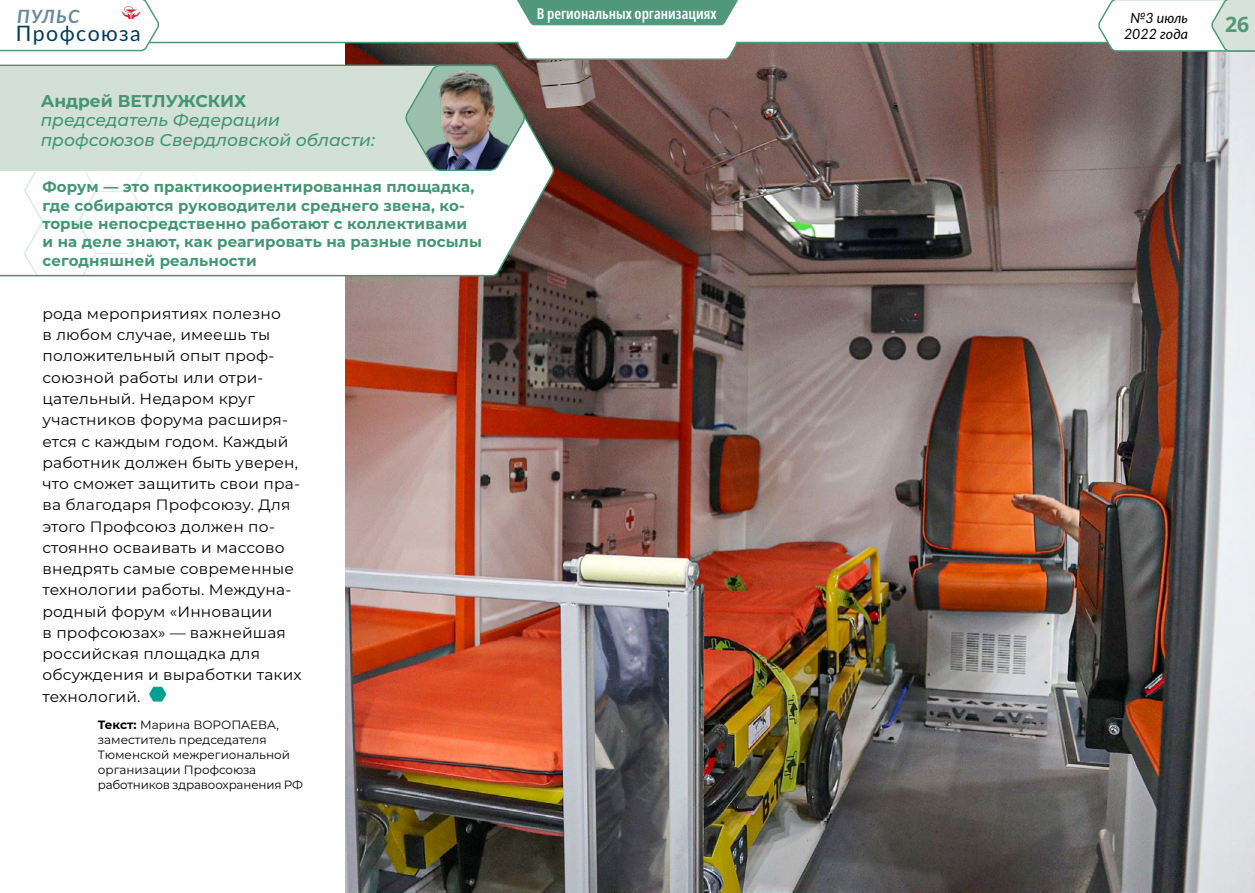
<style>
.page{position:relative;width:1255px;height:893px;background:#fff}
.page>*{position:absolute;margin:0;border:0;box-sizing:border-box;transform-origin:0 0}
.t1{font:21.3px "Lato";letter-spacing:.07em;color:#003b59}
.t2{font:700 21.3px "Noto Sans";color:#509879}
.t3{font:italic 700 18.3px "Lato";letter-spacing:.07em;color:#66899b}
.t4{font:italic 500 16.95px/19.8px "Montserrat";color:#439573}
.t5{font:700 16.95px "Montserrat";color:#439573}
.t6{font:15px/21.3px "Montserrat";letter-spacing:.01em;color:#000}
.t7{font:700 15px/18.5px "Montserrat";letter-spacing:.01em;color:#439573}
.t8{font:600 extra-condensed 15px "Noto Sans";color:#fff}
.t9{font:italic 14.1px/15.3px "Lato";color:#000;text-align:center}
.t10{font:12px/15px "Montserrat";color:#000}
.s1{font-weight:700}
</style>
<div class="page">
<img style="left:345px;top:61px;width:909px;height:832px">
<svg style="left:0;top:64px;width:555px;height:213px"></svg>
<div style="left:0;top:66px;width:436px;height:104px;background:#d2e0d7"></div>
<svg style="left:23px;top:64px;width:503px;height:212px"></svg>
<svg style="left:149px;top:687px;width:17px;height:15px"></svg>
<svg style="left:161px;top:41px;width:1093px;height:20px"></svg>
<svg style="left:1096px;top:0;width:158px;height:52px"></svg>
<svg style="left:517px;top:0;width:221px;height:26px;background:#60a185"></svg>
<svg style="left:0;top:0;width:161px;height:52px"></svg>
<p class="t3" style="left:17px;top:3px;width:64px">ПУЛЬС</p>
<h1 class="t1" style="left:16px;top:18px;width:126px">Профсоюза</h1>
<p class="t5" style="left:41px;top:88px;width:207px">Андрей ВЕТЛУЖСКИХ</p>
<p class="t4" style="left:41px;top:110px;width:336px">председатель Федерации профсоюзов Свердловской области:</p>
<p class="t7" style="left:42px;top:177px;width:441px">Форум — это практикоориентированная площадка, где собираются руководители среднего звена, ко&shy;торые непосредственно работают с коллективами<br>и на деле знают, как реагировать на разные посылы сегодняшней реальности</p>
<p class="t6" style="left:43px;top:302px;width:261px">рода мероприятиях полезно<br>в любом случае, имеешь ты положительный опыт проф&shy;союзной работы или отри&shy;цательный. Недаром круг участников форума расширя&shy;ется с каждым годом. Каждый работник должен быть уверен, что сможет защитить свои пра&shy;ва благодаря Профсоюзу. Для этого Профсоюз должен по&shy;стоянно осваивать и массово внедрять самые современные технологии работы. Междуна&shy;родный форум «Инновации<br>в профсоюзах» — важнейшая российская площадка для обсуждения и выработки таких технологий.</p>
<p class="t10" style="left:98px;top:717px;width:207px"><span class="s1">Текст:</span> Марина ВОРОПАЕВА, заместитель председателя<br>Тюменской межрегиональной организации Профсоюза работников здравоохранения РФ</p>
<p class="t8" style="left:537px;top:3px;width:181px">В региональных организациях</p>
<p class="t9" style="left:1123px;top:10px;width:65px">№3 июль<br>2022 года</p>
<h1 class="t2" style="left:1225px;top:9px;width:26px">26</h1>
</div>
